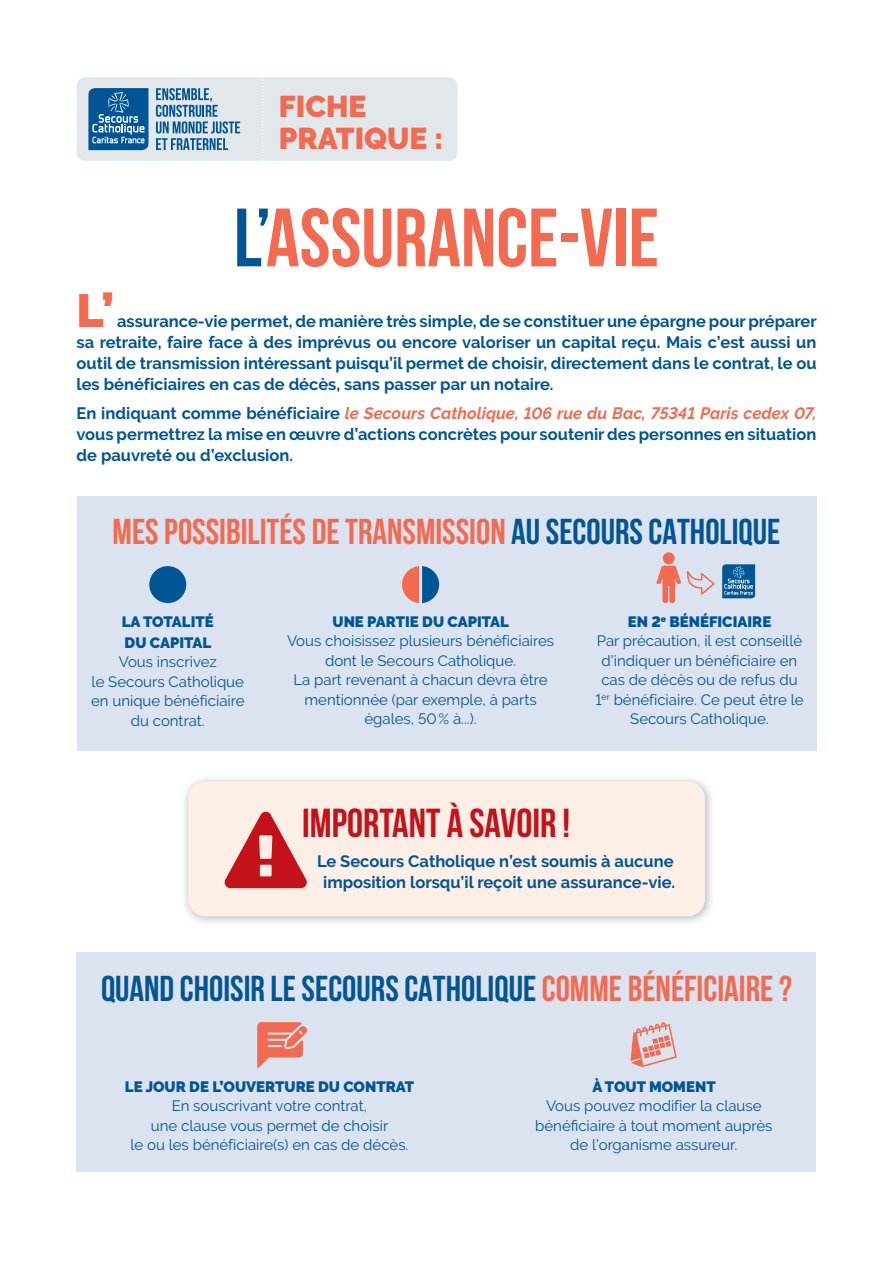
<style>
.page{position:relative;width:893px;height:1263px;background:#fff}
.page>*{position:absolute;margin:0;border:0;box-sizing:border-box;transform-origin:0 0}
.t1{font:700 82.5px "Bebas Neue";color:#f26b50}
.t2{font:900 46.5px "Raleway";color:#f26b50}
.t3{font:700 40.5px "Bebas Neue";color:#c4121a}
.t4{font:700 36px "Bebas Neue";color:#005594}
.t5{font:700 36px "Bebas Neue";color:#f26b50}
.t6{font:900 30px/31.5px "Raleway";color:#f26b50}
.t7{font:700 16.5px/21px "Raleway";color:#005594;text-align:justify}
.t8{font:15px/19.5px "Raleway";color:#005594;text-align:center}
.t9{font:900 15px/21px "Raleway";color:#005594}
.s1{color:#005594}
.s2{font-style:italic;color:#f26b50}
.s3{font-weight:900}
.s4{color:#f26b50}
</style>
<div class="page">
<div style="left:77px;top:77px;width:381px;height:84px;background:#e1e7ea;border-radius:9px"></div>
<svg style="left:88px;top:88px;width:60px;height:62px;background:#2a71a5"></svg>
<svg style="left:156px;top:88px;width:84px;height:62px"></svg>
<svg style="left:262px;top:77px;width:2px;height:84px"></svg>
<div style="left:188px;top:781px;width:517px;height:135px;background:#fdeee6;border-radius:17px"></div>
<svg style="left:224px;top:812px;width:83px;height:76px"></svg>
<div style="left:77px;top:952px;width:739px;height:219px;background:#dce3f0"></div>
<svg style="left:630px;top:1022px;width:47px;height:45px"></svg>
<svg style="left:257px;top:1022px;width:50px;height:46px"></svg>
<div style="left:77px;top:496px;width:739px;height:254px;background:#dce3f0"></div>
<svg style="left:402px;top:566px;width:37px;height:37px"></svg>
<div style="left:149px;top:566px;width:37px;height:37px;background:#005594;border-radius:50%"></div>
<svg style="left:722px;top:564px;width:33px;height:34px"></svg>
<svg style="left:687px;top:571px;width:28px;height:24px"></svg>
<div style="left:663px;top:552px;width:12px;height:12px;background:#f26b50;border-radius:50%"></div>
<svg style="left:656px;top:566px;width:25px;height:37px"></svg>
<h3 class="t6" style="left:279px;top:91px;width:166px">FICHE<br>PRATIQUE :</h3>
<h1 class="t1" style="left:234px;top:193px;width:427px"><span class="s1">L’</span>ASSURANCE-VIE</h1>
<h2 class="t2" style="left:77px;top:283px;width:39px">L’</h2>
<p class="t7" style="left:77px;top:310px;width:742px;text-indent:40px">assurance-vie permet, de manière très simple, de se constituer une épargne pour préparer sa retraite, faire face à des imprévus ou encore valoriser un capital reçu. Mais c’est aussi un outil de transmission intéressant puisqu’il permet de choisir, directement dans le contrat, le ou les bénéficiaires en cas de décès, sans passer par un notaire.</p>
<p class="t7" style="left:77px;top:403px;width:741px">En indiquant comme bénéficiaire <span class="s2">le Secours Catholique, 106 rue du Bac, 75341 Paris cedex 07, </span>vous permettrez la mise en œuvre d’actions concrètes pour soutenir des personnes en situation de pauvreté ou d’exclusion.</p>
<h3 class="t5" style="left:113px;top:512px;width:669px">MES POSSIBILITÉS DE TRANSMISSION <span class="s1">AU SECOURS CATHOLIQUE</span></h3>
<p class="t9" style="left:122px;top:611px;width:94px">LA TOTALITÉ<br>DU CAPITAL</p>
<p class="t8" style="left:91px;top:652px;width:155px">Vous inscrivez<br>le Secours Catholique en unique bénéficiaire du contrat.</p>
<p class="t9" style="left:333px;top:611px;width:178px">UNE PARTIE DU CAPITAL</p>
<p class="t8" style="left:287px;top:631px;width:269px">Vous choisissez plusieurs bénéficiaires dont le Secours Catholique.<br>La part revenant à chacun devra être mentionnée (par exemple, à parts égales, 50 % à...).</p>
<p class="t8" style="left:595px;top:612px;width:210px"><span class="s3">EN 2</span><sup>e</sup> <span class="s3">BÉNÉFICIAIRE<br></span>Par précaution, il est conseillé d’indiquer un bénéficiaire en cas de décès ou de refus du<br>1<sup>er</sup> bénéficiaire. Ce peut être le<br>Secours Catholique.</p>
<h3 class="t3" style="left:302px;top:801px;width:270px">IMPORTANT À SAVOIR !</h3>
<p class="t7" style="left:317px;top:850px;width:360px;text-align:center">Le Secours Catholique n’est soumis à aucune imposition lorsqu’il reçoit une assurance-vie.</p>
<h3 class="t4" style="left:101px;top:969px;width:692px">QUAND CHOISIR LE SECOURS CATHOLIQUE <span class="s4">COMME BÉNÉFICIAIRE ?</span></h3>
<p class="t9" style="left:125px;top:1076px;width:291px">LE JOUR DE L’OUVERTURE DU CONTRAT</p>
<p class="t8" style="left:130px;top:1096px;width:280px">En souscrivant votre contrat,<br>une clause vous permet de choisir<br>le ou les bénéficiaire(s) en cas de décès.</p>
<p class="t9" style="left:592px;top:1076px;width:125px">À TOUT MOMENT</p>
<p class="t8" style="left:535px;top:1096px;width:239px">Vous pouvez modifier la clause bénéficiaire à tout moment auprès de l’organisme assureur.</p>
</div>
